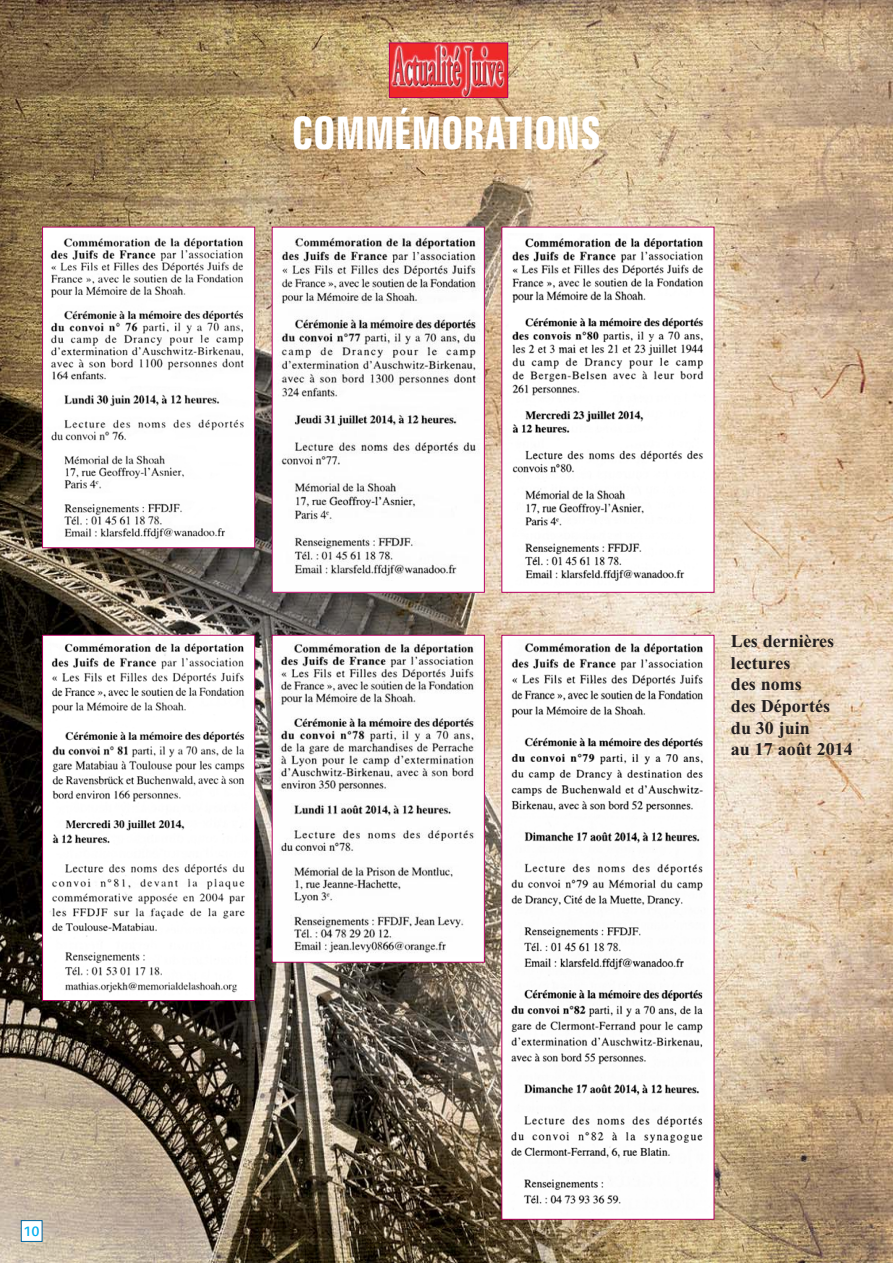
<style>
.page{position:relative;width:893px;height:1263px;background:#fff}
.page>*{position:absolute;margin:0;border:0;box-sizing:border-box;transform-origin:0 0}
.t1{font:700 extra-condensed 45px "Zurich BT";color:#fff}
.t2{font:700 18px/21.6px "Times New Roman";color:#231f20}
.t3{font:15px "Bienvenue";color:#00aeef}
</style>
<div class="page">
<img style="left:0;top:0;width:892px;height:1263px">
<img style="left:44px;top:229px;width:209px;height:317px">
<div style="left:42px;top:227px;width:213px;height:321px;border:1px solid #b5005f"></div>
<img style="left:274px;top:229px;width:209px;height:362px">
<div style="left:272px;top:227px;width:213px;height:366px;border:1px solid #b5005f"></div>
<div style="left:502px;top:227px;width:212px;height:365px;background:#fff"></div>
<img style="left:512px;top:238px;width:192px;height:343px">
<img style="left:44px;top:637px;width:209px;height:362px">
<div style="left:42px;top:635px;width:213px;height:366px;border:1px solid #b5005f"></div>
<img style="left:274px;top:637px;width:209px;height:319px">
<div style="left:272px;top:635px;width:213px;height:327px;border:1px solid #b5005f"></div>
<img style="left:504px;top:637px;width:208px;height:580px">
<img style="left:391px;top:45px;width:115px;height:51px">
<div style="left:389px;top:43px;width:119px;height:55px;border:1px solid #b5005f"></div>
<div style="left:22px;top:1221px;width:20px;height:20px;background:#fff"></div>
<div style="left:21px;top:1220px;width:21px;height:22px;border:1px solid #00649d"></div>
<p class="t3" style="left:24px;top:1223px;width:16px">10</p>
<h1 class="t1" style="left:292px;top:116px;width:310px">COMMÉMORATIONS</h1>
<p class="t2" style="left:731px;top:632px;width:123px">Les dernières lectures<br>des noms<br>des Déportés du 30 juin<br>au 17 août 2014</p>
</div>
